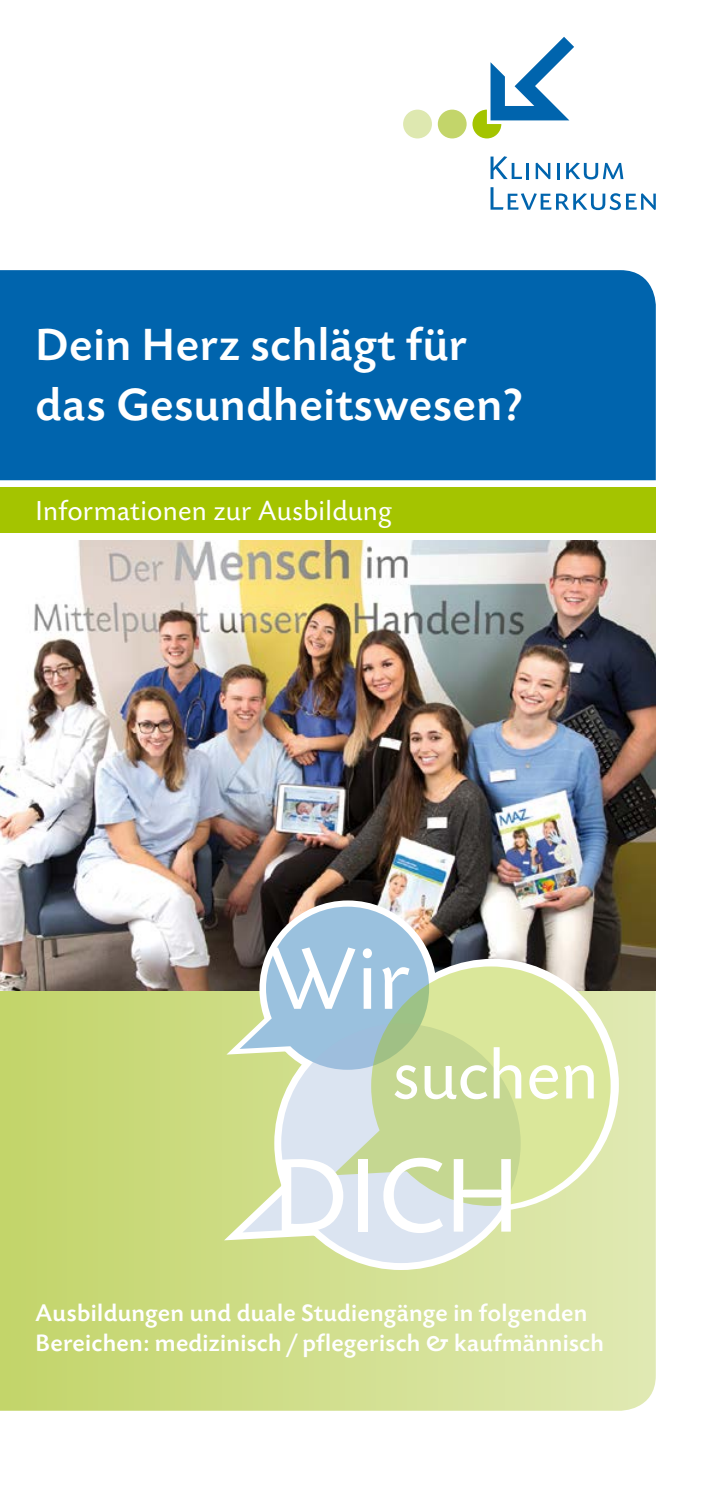
<style>
.page{position:relative;width:709px;height:1489px;background:#fff}
.page>*{position:absolute;margin:0;border:0;box-sizing:border-box;transform-origin:0 0}
.t1{font:109.75px "Today Sans BEFOP Reg SC";color:#fff}
.t2{font:91.5px "Today Sans BEFOP";color:#fff}
.t3{font:73.25px "Today Sans BEFOP";color:#fff}
.t4{font:500 47.5px/60px "Today Sans BEFOP";letter-spacing:.01em;color:#fff}
.t5{font:28.75px "Today Sans BEFOP";letter-spacing:.01em;color:#fff}
.t6{font:500 25px/30px "Today Sans BEFOP";letter-spacing:.01em;color:#fff}
</style>
<div class="page">
<div style="left:0;top:990px;width:656px;height:420px;background:linear-gradient(to right,#c2d469,#e1eab4)"></div>
<svg style="left:490px;top:156px;width:32px;height:23px"></svg>
<hr style="left:526px;top:163px;width:3px;height:16px;background:#0064ad">
<svg style="left:535px;top:163px;width:15px;height:16px"></svg>
<svg style="left:557px;top:163px;width:2px;height:16px"></svg>
<svg style="left:566px;top:163px;width:57px;height:16px"></svg>
<svg style="left:490px;top:187px;width:166px;height:23px"></svg>
<div style="left:438px;top:110px;width:28px;height:28px;background:#c3d56a;border-radius:50%"></div>
<div style="left:403px;top:110px;width:29px;height:28px;background:#dee8b0;border-radius:50%"></div>
<svg style="left:472px;top:37px;width:102px;height:101px"></svg>
<div style="left:0;top:487px;width:656px;height:46px;background:#a4c400"></div>
<div style="left:1px;top:270px;width:655px;height:210px;background:#0064ad"></div>
<hr style="left:0;top:270px;width:1px;height:1140px;background:#eaedf7">
<img style="left:0;top:540px;width:656px;height:450px">
<svg style="left:206px;top:1009px;width:328px;height:267px;background:#d2df90"></svg>
<svg style="left:213px;top:896px;width:226px;height:183px;background:#93a09f"></svg>
<svg style="left:242px;top:1023px;width:278px;height:239px;background:#d6e2d0"></svg>
<svg style="left:332px;top:966px;width:278px;height:239px;background:#cadba9"></svg>
<h3 class="t4" style="left:35px;top:316px;width:489px">Dein Herz schlägt für das Gesundheitswesen?</h3>
<p class="t5" style="left:35px;top:496px;width:358px">Informationen zur Ausbildung</p>
<h2 class="t2" style="left:269px;top:930px;width:142px">Wir</h2>
<h3 class="t3" style="left:393px;top:1035px;width:207px">suchen</h3>
<h1 class="t1" style="left:272px;top:1138px;width:249px">DICH</h1>
<p class="t6" style="left:35px;top:1298px;width:570px">Ausbildungen und duale Studiengänge in folgenden<br>Bereichen: medizinisch / pflegerisch &amp; kaufmännisch</p>
</div>
